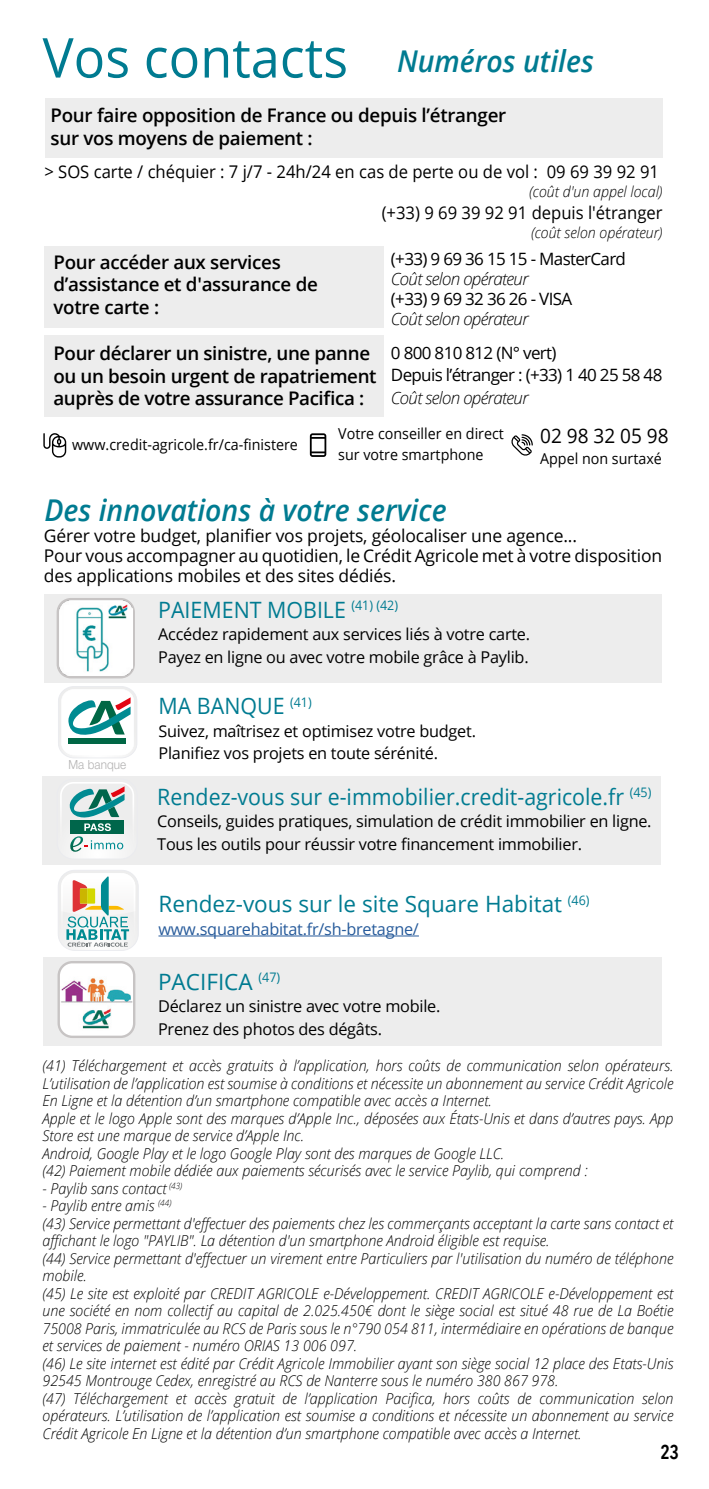
<style>
.page{position:relative;width:709px;height:1489px;background:#fff}
.page>*{position:absolute;margin:0;border:0;box-sizing:border-box;transform-origin:0 0}
.t1{font:55px "Open Sans";color:#007b91;scale:.95 1}
.t2{font:italic 600 30px "Open Sans";color:#007b91;scale:.95 1}
.t3{font:22.5px "Open Sans";color:#007b91;scale:.95 1}
.t4{font:22.5px "Open Sans";color:#007b91}
.t5{font:20px "Open Sans";color:#000;scale:.95 1}
.t6{font:600 20px "Avenir Next Condensed";color:#000;scale:.95 1}
.t7{font:600 18.75px/22.5px "Open Sans";letter-spacing:-.015em;color:#000}
.t8{font:17.5px/20px "Open Sans";letter-spacing:-.01em;color:#000}
.t9{font:17.5px "Open Sans";letter-spacing:-.01em;color:#000;scale:.95 1}
.t10{font:17px/22.5px "Open Sans";letter-spacing:-.04em;color:#000}
.t11{font:italic 300 17px "Open Sans";letter-spacing:-.04em;color:#000}
.t12{font:16.25px/22.5px "Open Sans";letter-spacing:-.015em;color:#000}
.t13{font:16.25px "Open Sans";letter-spacing:-.015em;color:#275b9b}
.t14{font:italic 300 15px/17.5px "Open Sans";color:#000;scale:.95 1}
.t15{font:15px/21px "Open Sans";color:#000;scale:.95 1}
.t16{font:300 12.5px "Helvetica Neue LT";letter-spacing:.01em;color:#b3b2b2;scale:.93 1}
</style>
<div class="page">
<div style="left:44px;top:246px;width:340px;height:81px;background:#ededed"></div>
<div style="left:44px;top:335px;width:340px;height:81px;background:#ededed"></div>
<div style="left:45px;top:98px;width:618px;height:60px;background:#ededed"></div>
<svg style="left:43px;top:433px;width:23px;height:24px"></svg>
<svg style="left:310px;top:433px;width:16px;height:24px"></svg>
<svg style="left:511px;top:434px;width:22px;height:22px"></svg>
<div style="left:43px;top:776px;width:617px;height:88px;background:#ededed"></div>
<svg style="left:60px;top:782px;width:74px;height:76px"></svg>
<div style="left:44px;top:956px;width:618px;height:89px;background:#ededed"></div>
<img style="left:60px;top:963px;width:74px;height:73px">
<div style="left:57px;top:960px;width:78px;height:77px;border:2px solid #c7c4c4;border-radius:14px"></div>
<svg style="left:58px;top:686px;width:79px;height:72px"></svg>
<div style="left:44px;top:593px;width:618px;height:89px;background:#ededed"></div>
<div style="left:57px;top:598px;width:78px;height:80px;border:2px solid #c7c4c4;border-radius:13px"></div>
<hr style="left:158px;top:935px;width:261px;height:1px;background:#275b9b">
<svg style="left:58px;top:870px;width:81px;height:80px"></svg>
<img style="left:60px;top:600px;width:72px;height:76px">
<h1 class="t1" style="left:43px;top:20px;width:323px">Vos contacts</h1>
<h2 class="t2" style="left:397px;top:40px;width:209px">Numéros utiles</h2>
<p class="t7" style="left:51px;top:104px;width:457px">Pour faire opposition de France ou depuis l’étranger sur vos moyens de paiement :</p>
<p class="t9" style="left:44px;top:160px;width:648px">&gt; SOS carte / chéquier : 7 j/7 - 24h/24 en cas de perte ou de vol : 09 69 39 92 91</p>
<p class="t14" style="left:529px;top:182px;width:142px">(coût d'un appel local)</p>
<p class="t9" style="left:382px;top:201px;width:297px">(+33) 9 69 39 92 91 depuis l'étranger</p>
<p class="t14" style="left:531px;top:223px;width:140px">(coût selon opérateur)</p>
<p class="t7" style="left:53px;top:250px;width:266px">Pour accéder aux services d’assistance et d'assurance de votre carte :</p>
<p class="t10" style="left:391px;top:247px;width:237px">(+33) 9 69 36 15 15 - MasterCard</p>
<p class="t11" style="left:391px;top:267px;width:139px">Coût selon opérateur</p>
<p class="t10" style="left:391px;top:287px;width:183px">(+33) 9 69 32 36 26 - VISA</p>
<p class="t11" style="left:391px;top:307px;width:139px">Coût selon opérateur</p>
<p class="t7" style="left:53px;top:341px;width:324px">Pour déclarer un sinistre, une panne ou un besoin urgent de rapatriement auprès de votre assurance Pacifica :</p>
<p class="t10" style="left:391px;top:341px;width:273px">0 800 810 812 (N° vert)<br>Depuis l’étranger : (+33) 1 40 25 58 48</p>
<p class="t11" style="left:391px;top:386px;width:139px">Coût selon opérateur</p>
<p class="t15" style="left:72px;top:434px;width:239px">www.credit-agricole.fr/ca-finistere</p>
<p class="t15" style="left:338px;top:423px;width:176px">Votre conseiller en direct sur votre smartphone</p>
<h3 class="t5" style="left:540px;top:422px;width:137px">02 98 32 05 98</h3>
<p class="t15" style="left:540px;top:448px;width:130px">Appel non surtaxé</p>
<h2 class="t2" style="left:44px;top:490px;width:425px">Des innovations à votre service</h2>
<p class="t8" style="left:44px;top:525px;width:619px">Gérer votre budget, planifier vos projets, géolocaliser une agence...<br>Pour vous accompagner au quotidien, le Crédit Agricole met à votre disposition des applications mobiles et des sites dédiés.</p>
<p class="t16" style="left:68px;top:757px;width:64px">Ma banque</p>
<h3 class="t3" style="left:158px;top:594px;width:254px">PAIEMENT MOBILE <sup>(41)</sup> <sup>(42)</sup></h3>
<p class="t12" style="left:158px;top:622px;width:373px">Accédez rapidement aux services liés à votre carte.<br>Payez en ligne ou avec votre mobile grâce à Paylib.</p>
<h3 class="t3" style="left:158px;top:690px;width:163px">MA BANQUE <sup>(41)</sup></h3>
<p class="t12" style="left:158px;top:719px;width:319px">Suivez, maîtrisez et optimisez votre budget.<br>Planifiez vos projets en toute sérénité.</p>
<h3 class="t3" style="left:157px;top:781px;width:521px">Rendez-vous sur e-immobilier.credit-agricole.fr <sup>(45)</sup></h3>
<p class="t12" style="left:157px;top:809px;width:496px">Conseils, guides pratiques, simulation de crédit immobilier en ligne.<br>Tous les outils pour réussir votre financement immobilier.</p>
<h3 class="t4" style="left:158px;top:888px;width:432px">Rendez-vous sur le site Square Habitat <sup>(46)</sup></h3>
<p class="t13" style="left:158px;top:917px;width:262px">www.squarehabitat.fr/sh-bretagne/</p>
<h3 class="t4" style="left:158px;top:966px;width:124px">PACIFICA <sup>(47)</sup></h3>
<p class="t12" style="left:158px;top:994px;width:284px">Déclarez un sinistre avec votre mobile.<br>Prenez des photos des dégâts.</p>
<p class="t14" style="left:43px;top:1056px;width:665px">(41) Téléchargement et accès gratuits à l’application, hors coûts de communication selon opérateurs.<br>L’utilisation de l’application est soumise à conditions et nécessite un abonnement au service Crédit Agricole En Ligne et la détention d’un smartphone compatible avec accès a Internet.<br>Apple et le logo Apple sont des marques d’Apple Inc., déposées aux États-Unis et dans d’autres pays. App Store est une marque de service d’Apple Inc.<br>Android, Google Play et le logo Google Play sont des marques de Google LLC.<br>(42) Paiement mobile dédiée aux paiements sécurisés avec le service Paylib, qui comprend :</p>
<p class="t14" style="left:43px;top:1178px;width:149px">- Paylib sans contact <sup>(43)</sup></p>
<p class="t14" style="left:43px;top:1196px;width:666px">- Paylib entre amis <sup>(44)<br></sup>(43) Service permettant d'effectuer des paiements chez les commerçants acceptant la carte sans contact et affichant le logo "PAYLIB". La détention d'un smartphone Android éligible est requise.<br>(44) Service permettant d'effectuer un virement entre Particuliers par l'utilisation du numéro de téléphone mobile.<br>(45) Le site est exploité par CREDIT AGRICOLE e-Développement. CREDIT AGRICOLE e-Développement est une société en nom collectif au capital de 2.025.450€ dont le siège social est situé 48 rue de La Boétie 75008 Paris, immatriculée au RCS de Paris sous le n°790 054 811, intermédiaire en opérations de banque et services de paiement - numéro ORIAS 13 006 097.<br>(46) Le site internet est édité par Crédit Agricole Immobilier ayant son siège social 12 place des Etats-Unis 92545 Montrouge Cedex, enregistré au RCS de Nanterre sous le numéro 380 867 978.<br>(47) Téléchargement et accès gratuit de l’application Pacifica, hors coûts de communication selon opérateurs. L’utilisation de l’application est soumise a conditions et nécessite un abonnement au service Crédit Agricole En Ligne et la détention d’un smartphone compatible avec accès a Internet.</p>
<h3 class="t6" style="left:660px;top:1434px;width:21px">23</h3>
</div>
